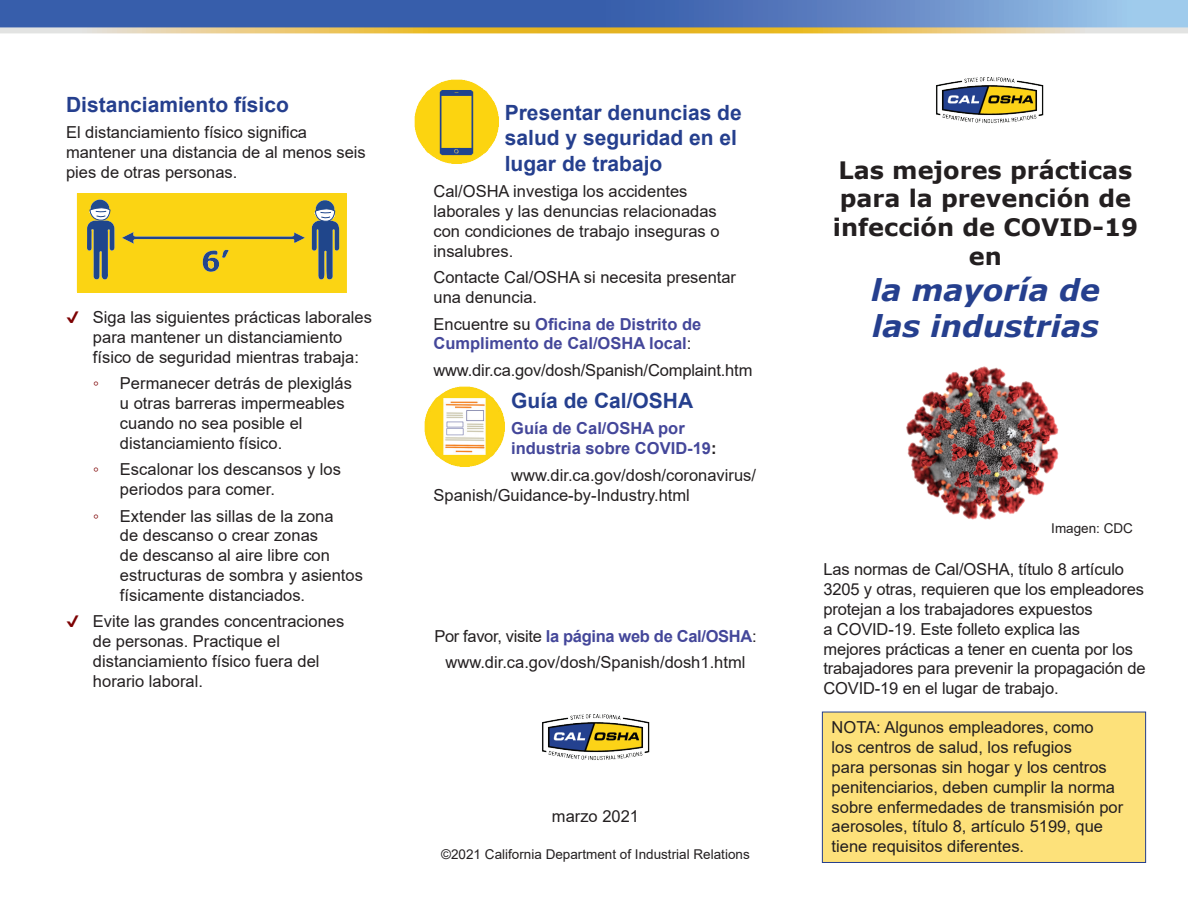
<style>
.page{position:relative;width:1188px;height:918px;background:#fff}
.page>*{position:absolute;margin:0;border:0;box-sizing:border-box;transform-origin:0 0}
.t1{font:italic 700 30px/36px "Verdana";color:#253f8e}
.t2{font:700 24px/28.8px "Verdana";color:#231f20;text-align:center}
.t3{font:700 21px/25.2px "Arial";color:#253f8e}
.List_Item_Body{font:16.5px/19.8px "Arial";color:#231f20}
.t4{font:700 16.5px/19.8px "Arial";color:#44479a}
.List_Item_Body-2{font:16.5px "Arial";color:#7d0203}
.t5{font:13.5px "Arial";color:#231f20}
.s1{font-weight:400;color:#231f20}
.s2{color:#231f20}
.s3{font-weight:700;color:#44479a}
</style>
<div class="page">
<img style="left:936px;top:77px;width:108px;height:46px">
<svg style="left:0;top:0;width:1188px;height:33px;background:#6984ad"></svg>
<img style="left:414px;top:79px;width:84px;height:85px">
<svg style="left:76px;top:194px;width:271px;height:99px;background:#e0c326"></svg>
<img style="left:424px;top:386px;width:80px;height:80px">
<img style="left:542px;top:714px;width:108px;height:46px">
<img style="left:906px;top:366px;width:153px;height:154px">
<div style="left:822px;top:712px;width:324px;height:150px;background:#fde17a"></div>
<div style="left:822px;top:712px;width:324px;height:151px;border:1px solid #253f8e"></div>
<h2 class="t3" style="left:66px;top:92px;width:224px">Distanciamiento físico</h2>
<p class="List_Item_Body" style="left:66px;top:122px;width:301px">El distanciamiento físico significa mantener una distancia de al menos seis pies de otras personas.</p>
<p class="List_Item_Body" style="left:93px;top:307px;width:280px">Siga las siguientes prácticas laborales para mantener un distanciamiento físico de seguridad mientras trabaja:</p>
<p class="List_Item_Body-2" style="left:93px;top:372px;width:7px">◦</p>
<p class="List_Item_Body" style="left:120px;top:373px;width:234px">Permanecer detrás de plexiglás u otras barreras impermeables cuando no sea posible el distanciamiento físico.</p>
<p class="List_Item_Body-2" style="left:93px;top:458px;width:7px">◦</p>
<p class="List_Item_Body" style="left:120px;top:459px;width:223px">Escalonar los descansos y los periodos para comer.</p>
<p class="List_Item_Body-2" style="left:93px;top:504px;width:7px">◦</p>
<p class="List_Item_Body" style="left:120px;top:506px;width:245px">Extender las sillas de la zona<br>de descanso o crear zonas<br>de descanso al aire libre con estructuras de sombra y asientos físicamente distanciados.</p>
<p class="List_Item_Body" style="left:93px;top:612px;width:253px">Evite las grandes concentraciones de personas. Practique el distanciamiento físico fuera del horario laboral.</p>
<h2 class="t3" style="left:505px;top:101px;width:238px">Presentar denuncias de salud y seguridad en el lugar de trabajo</h2>
<p class="List_Item_Body" style="left:434px;top:181px;width:288px">Cal/OSHA investiga los accidentes laborales y las denuncias relacionadas con condiciones de trabajo inseguras o insalubres.</p>
<p class="List_Item_Body" style="left:434px;top:267px;width:304px">Contacte Cal/OSHA si necesita presentar una denuncia.</p>
<p class="t4" style="left:434px;top:314px;width:269px"><span class="s1">Encuentre su</span> Oficina de Distrito de<br>Cumplimento de Cal/OSHA local<span class="s1">:</span></p>
<p class="List_Item_Body" style="left:434px;top:360px;width:320px">www.dir.ca.gov/dosh/Spanish/Complaint.htm</p>
<h2 class="t3" style="left:511px;top:388px;width:184px">Guía de Cal/OSHA</h2>
<p class="t4" style="left:511px;top:419px;width:207px">Guía de Cal/OSHA por industria sobre COVID-19<span class="s2">:</span></p>
<p class="List_Item_Body" style="left:433px;top:465px;width:324px;text-indent:78px">www.dir.ca.gov/dosh/coronavirus/<br>Spanish/Guidance-by-Industry.html</p>
<p class="List_Item_Body" style="left:434px;top:623px;width:324px;line-height:26.5px;text-align:center">Por favor, visite <span class="s3">la página web de Cal/OSHA</span>: www.dir.ca.gov/dosh/Spanish/dosh1.html</p>
<p class="List_Item_Body" style="left:552px;top:806px;width:89px">marzo 2021</p>
<p class="t5" style="left:441px;top:845px;width:310px">©2021 California Department of Industrial Relations</p>
<h1 class="t2" style="left:833px;top:155px;width:307px">Las mejores prácticas para la prevención de infección de COVID-19 en</h1>
<h1 class="t1" style="left:871px;top:271px;width:230px">la mayoría de las industrias</h1>
<p class="t5" style="left:1051px;top:519px;width:83px">Imagen: CDC</p>
<p class="List_Item_Body" style="left:824px;top:560px;width:324px">Las normas de Cal/OSHA, título 8 artículo 3205 y otras, requieren que los empleadores protejan a los trabajadores expuestos<br>a COVID-19. Este folleto explica las<br>mejores prácticas a tener en cuenta por los trabajadores para prevenir la propagación de COVID-19 en el lugar de trabajo.</p>
<p class="List_Item_Body" style="left:832px;top:718px;width:293px">NOTA: Algunos empleadores, como<br>los centros de salud, los refugios<br>para personas sin hogar y los centros penitenciarios, deben cumplir la norma sobre enfermedades de transmisión por aerosoles, título 8, artículo 5199, que tiene requisitos diferentes.</p>
</div>
